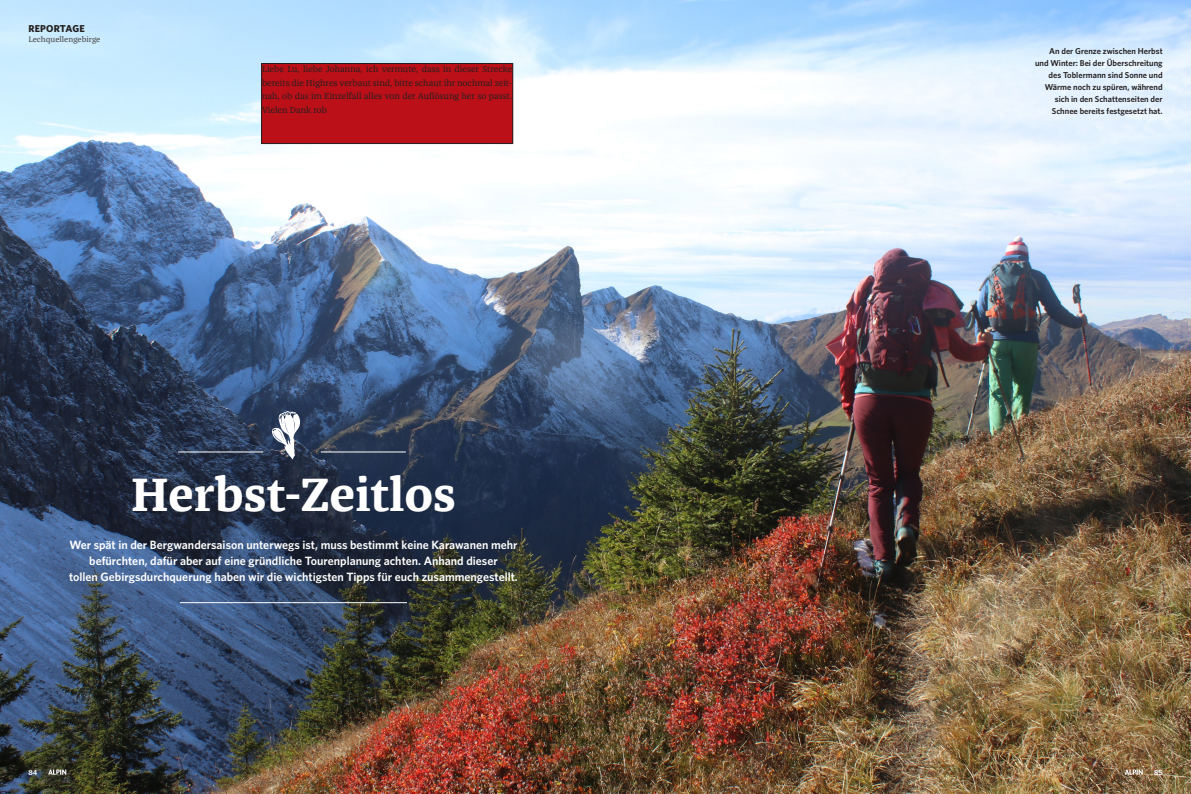
<style>
.page{position:relative;width:1191px;height:794px;background:#fff}
.page>*{position:absolute;margin:0;border:0;box-sizing:border-box;transform-origin:0 0}
.Headline_variabel{font:700 48px "Franziska Offc Pro";color:#fff}
.Vorspann{font:600 12px/16px "Whitney";color:#fff;text-align:center}
.Kolumnentitel{font:700 10px "Whitney";letter-spacing:.02em;color:#231f20}
.Fließtext_ohne_Einzug{font:9px/13.5px "Franziska Offc Pro";color:#231f20;text-align:justify}
.BU{font:600 8.5px/12px "Whitney";color:#231f20;text-align:right}
.Kolumnentitel_Unterzeile{font:500 8px "Franziska Offc Pro";color:#57585a}
.Pagina_links{font:600 7.5px "Whitney";color:#fff}
.Pagina_rechts{font:600 7.5px "Whitney";color:#fff}
</style>
<div class="page">
<img style="left:0;top:0;width:1191px;height:794px">
<hr style="left:180px;top:602px;width:227px;height:1px;background:#fff">
<hr style="left:178px;top:451px;width:85px;height:1px;background:#fff">
<hr style="left:321px;top:451px;width:85px;height:1px;background:#fff">
<svg style="left:272px;top:411px;width:28px;height:49px"></svg>
<svg style="left:1124px;top:769px;width:18px;height:5px"></svg>
<svg style="left:48px;top:769px;width:18px;height:5px"></svg>
<div style="left:262px;top:64px;width:251px;height:80px;background:#bb1018"></div>
<div style="left:261px;top:63px;width:252px;height:81px;border:1px solid #231f20"></div>
<p class="Kolumnentitel" style="left:28px;top:22px;width:58px">REPORTAGE</p>
<p class="Kolumnentitel_Unterzeile" style="left:28px;top:34px;width:74px">Lechquellengebirge</p>
<p class="Fließtext_ohne_Einzug" style="left:262px;top:62px;width:252px">Liebe Lu, liebe Johanna, ich vermute, dass in dieser Strecke bereits die Highres verbaut sind, bitte schaut ihr nochmal zeit&shy;nah, ob das im Einzelfall alles von der Auflösung her so passt.<br>Vielen Dank rob</p>
<p class="Headline_variabel" style="left:131px;top:464px;width:326px">Herbst-Zeitlos</p>
<p class="Vorspann" style="left:69px;top:536px;width:450px">Wer spät in der Bergwandersaison unterwegs ist, muss bestimmt keine Karawanen mehr</p>
<p class="Vorspann" style="left:69px;top:552px;width:450px">befürchten, dafür aber auf eine gründliche Tourenplanung achten. Anhand dieser<br>tollen Gebirgsdurchquerung haben wir die wichtigsten Tipps für euch zusammengestellt.</p>
<p class="BU" style="left:1035px;top:45px;width:129px">An der Grenze zwischen Herbst und Winter: Bei der Überschreitung des Toblermann sind Sonne und<br>Wärme noch zu spüren, während sich in den Schattenseiten der<br>Schnee bereits festgesetzt hat.</p>
<p class="Pagina_links" style="left:28px;top:767px;width:10px">84</p>
<p class="Pagina_rechts" style="left:1154px;top:767px;width:10px">85</p>
</div>
